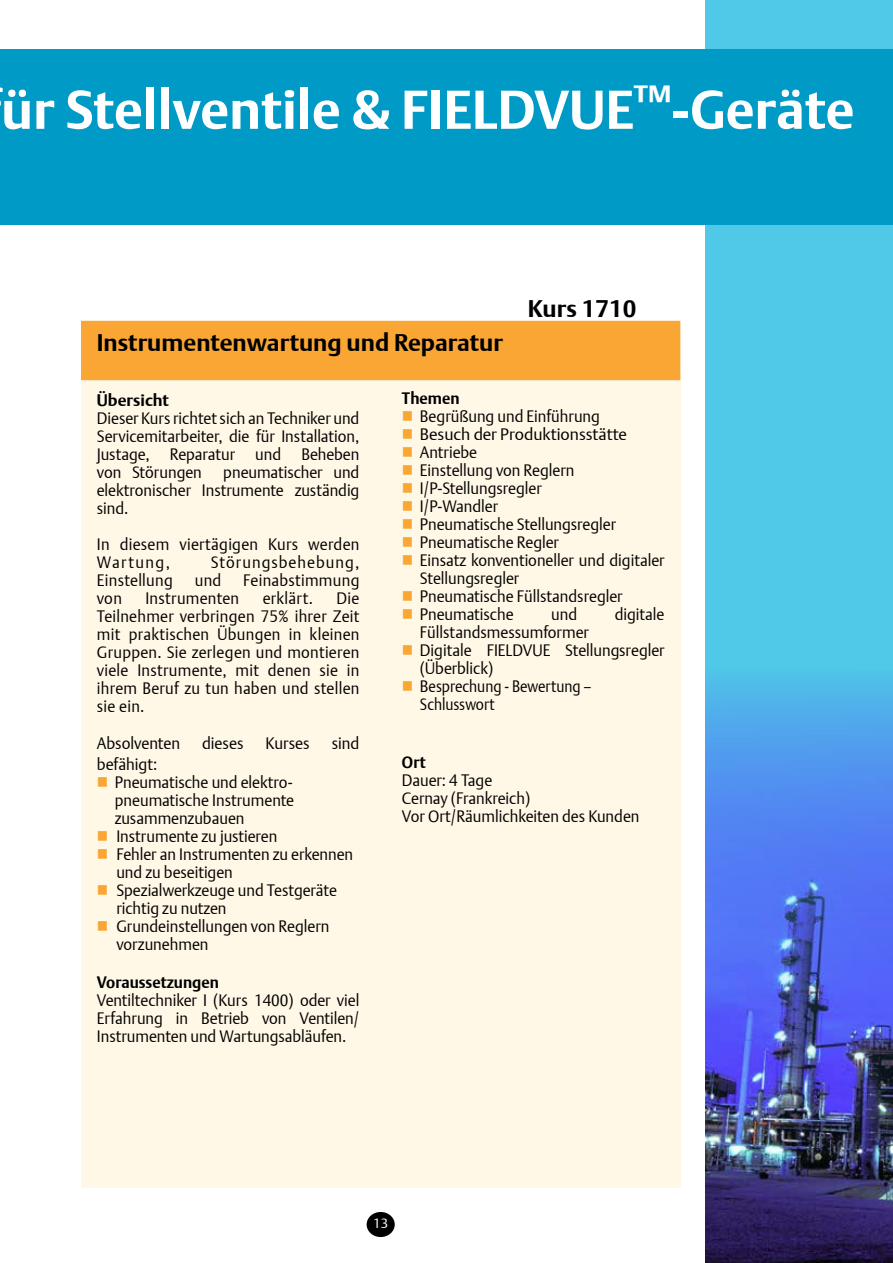
<style>
.page{position:relative;width:893px;height:1263px;background:#fff}
.page>*{position:absolute;margin:0;border:0;box-sizing:border-box;transform-origin:0 0}
.t1{font:700 54px "DTL Argo T";color:#fff}
.t2{font:700 24px "DTL Argo T";color:#000}
.t3{font:16.5px/18px "DTL Argo T Light";color:#000;scale:.94 1}
.t4{font:16.5px/18px "DTL Argo T Light";letter-spacing:.02em;color:#000;scale:.94 1}
.t5{font:16.5px "DTL Argo T Light";color:#000;scale:.95 1}
.t6{font:16.5px "DTL Argo T Light";color:#000}
.t7{font:700 16.5px "DTL Argo T";color:#000;scale:.94 1}
.t8{font:16.5px "DTL Argo T Light";letter-spacing:.07em;color:#000;scale:.94 1}
.t9{font:700 16.5px "DTL Argo T";color:#000}
.t10{font:13.5px "DTL Argo T Light";color:#fff}
.s1{color:#faa634}
</style>
<div class="page">
<div style="left:367px;top:1212px;width:28px;height:25px;background:#000;border-radius:50%"></div>
<div style="left:706px;top:0;width:187px;height:1263px;background:#50c8e8"></div>
<img style="left:706px;top:684px;width:187px;height:579px">
<div style="left:0;top:49px;width:893px;height:176px;background:#009ac7"></div>
<div style="left:81px;top:374px;width:599px;height:813px;background:#fff8e6"></div>
<div style="left:81px;top:321px;width:599px;height:59px;background:#faa634"></div>
<h1 class="t1" style="left:1px;top:78px;width:855px">ür Stellventile &amp; FIELDVUE<sup>™</sup>-Geräte</h1>
<h2 class="t2" style="left:97px;top:328px;width:408px">Instrumentenwartung und Reparatur</h2>
<h2 class="t2" style="left:528px;top:294px;width:110px">Kurs 1710</h2>
<p class="t9" style="left:97px;top:390px;width:74px">Übersicht</p>
<p class="t3" style="left:97px;top:409px;width:281px;text-align:justify">Dieser Kurs richtet sich an Techniker und Servicemitarbeiter, die für Installation, Justage, Reparatur und Beheben von Störungen</p>
<p class="t3" style="left:97px;top:463px;width:281px;text-align:justify;text-indent:126px">pneumatischer und elektronischer Instrumente zuständig sind.</p>
<p class="t4" style="left:97px;top:535px;width:281px">In diesem viertägigen Kurs werden<br>Wartung,</p>
<p class="t8" style="left:211px;top:552px;width:160px">Störungsbehebung,</p>
<p class="t4" style="left:97px;top:571px;width:82px">Einstellung</p>
<p class="t3" style="left:195px;top:571px;width:30px">und</p>
<p class="t4" style="left:243px;top:571px;width:125px">Feinabstimmung</p>
<p class="t3" style="left:97px;top:589px;width:28px">von</p>
<p class="t4" style="left:145px;top:589px;width:101px">Instrumenten</p>
<p class="t4" style="left:263px;top:589px;width:55px">erklärt.</p>
<p class="t3" style="left:97px;top:589px;width:281px;text-align:justify;text-indent:240px">Die Teilnehmer verbringen 75% ihrer Zeit mit praktischen Übungen in kleinen Gruppen. Sie zerlegen und montieren viele Instrumente, mit denen sie in ihrem Beruf zu tun haben und stellen sie ein.</p>
<p class="t5" style="left:97px;top:734px;width:89px">Absolventen</p>
<p class="t5" style="left:202px;top:734px;width:45px">dieses</p>
<p class="t5" style="left:266px;top:734px;width:48px">Kurses</p>
<p class="t5" style="left:332px;top:734px;width:31px">sind</p>
<p class="t5" style="left:97px;top:755px;width:65px">befähigt:</p>
<p class="t3" style="left:115px;top:773px;width:192px;text-align:justify;text-indent:-18px"><span class="s1">■</span> Pneumatische und elektro&shy;pneumatische Instrumente zusammenzubauen</p>
<p class="t3" style="left:97px;top:827px;width:194px"><span class="s1">■</span> Instrumente zu justieren</p>
<p class="t3" style="left:116px;top:845px;width:253px;text-indent:-20px"><span class="s1">■</span> Fehler an Instrumenten zu erkennen und zu beseitigen</p>
<p class="t3" style="left:116px;top:881px;width:236px;text-indent:-20px"><span class="s1">■</span> Spezialwerkzeuge und Testgeräte richtig zu nutzen</p>
<p class="t3" style="left:116px;top:917px;width:228px;text-indent:-20px"><span class="s1">■</span> Grundeinstellungen von Reglern vorzunehmen</p>
<p class="t7" style="left:97px;top:972px;width:131px">Voraussetzungen</p>
<p class="t3" style="left:97px;top:991px;width:281px;text-align:justify">Ventiltechniker I (Kurs 1400) oder viel Erfahrung in Betrieb von Ventilen/ Instrumenten und Wartungsabläufen.</p>
<p class="t7" style="left:402px;top:389px;width:63px">Themen</p>
<p class="t3" style="left:402px;top:407px;width:212px"><span class="s1">■</span> Begrüßung und Einführung</p>
<p class="t6" style="left:402px;top:425px;width:227px"><span class="s1">■</span> Besuch der Produktionsstätte</p>
<p class="t3" style="left:402px;top:443px;width:82px"><span class="s1">■</span> Antriebe</p>
<p class="t3" style="left:402px;top:461px;width:185px"><span class="s1">■</span> Einstellung von Reglern</p>
<p class="t3" style="left:402px;top:479px;width:150px"><span class="s1">■</span> I/P-Stellungsregler</p>
<p class="t3" style="left:402px;top:497px;width:104px"><span class="s1">■</span> I/P-Wandler</p>
<p class="t3" style="left:402px;top:515px;width:229px"><span class="s1">■</span> Pneumatische Stellungsregler</p>
<p class="t3" style="left:402px;top:533px;width:169px"><span class="s1">■</span> Pneumatische Regler</p>
<p class="t3" style="left:420px;top:551px;width:262px;text-indent:-18px"><span class="s1">■</span> Einsatz konventioneller und digitaler<br>Stellungsregler</p>
<p class="t3" style="left:402px;top:587px;width:236px"><span class="s1">■</span> Pneumatische Füllstandsregler</p>
<p class="t3" style="left:402px;top:605px;width:120px"><span class="s1">■</span> Pneumatische</p>
<p class="t3" style="left:551px;top:605px;width:29px">und</p>
<p class="t3" style="left:615px;top:605px;width:55px">digitale</p>
<p class="t3" style="left:420px;top:623px;width:181px">Füllstandsmessumformer</p>
<p class="t3" style="left:420px;top:641px;width:262px;text-indent:-18px"><span class="s1">■</span> Digitale FIELDVUE Stellungsregler (Überblick)</p>
<p class="t3" style="left:420px;top:677px;width:184px;text-indent:-18px"><span class="s1">■</span> Besprechung - Bewertung –<br>Schlusswort</p>
<p class="t7" style="left:402px;top:752px;width:27px">Ort</p>
<p class="t3" style="left:402px;top:771px;width:254px">Dauer: 4 Tage<br>Cernay (Frankreich)<br>Vor Ort/Räumlichkeiten des Kunden</p>
<p class="t10" style="left:373px;top:1215px;width:17px">13</p>
</div>
